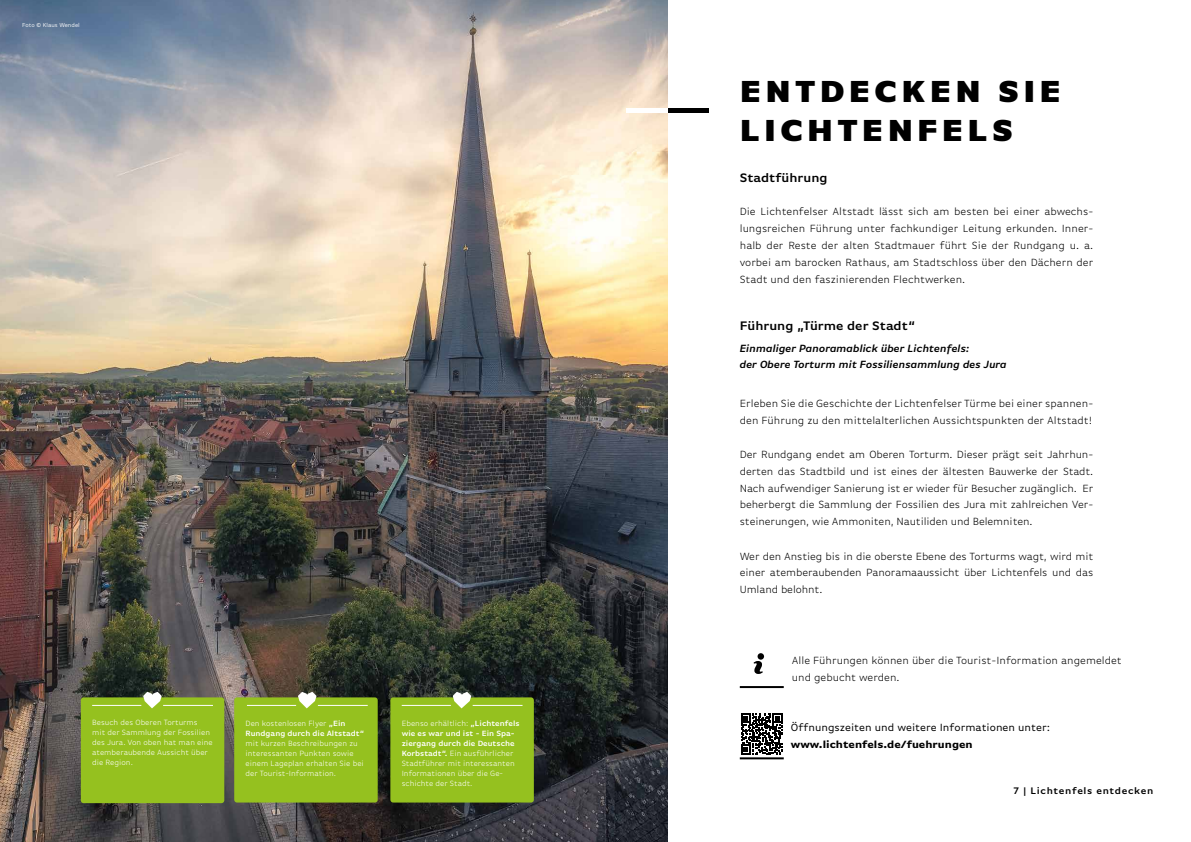
<style>
.page{position:relative;width:1191px;height:842px;background:#fff}
.page>*{position:absolute;margin:0;border:0;box-sizing:border-box;transform-origin:0 0}
.t1{font:900 32px/38.4px "Basic Gothic Pro";letter-spacing:.13em;color:#000}
.t2{font:600 13px "Basic Gothic Pro";color:#000}
.t3{font:300 11px/17px "Basic Gothic Pro";color:#000;text-align:justify}
.t4{font:italic 600 11px/16px "Basic Gothic Pro";color:#000}
.t5{font:11px "Basic Gothic Pro";color:#000}
.t6{font:700 11px "Basic Gothic Pro";color:#000}
.t7{font:600 10px "Basic Gothic Pro";letter-spacing:.06em;color:#000}
.t8{font:300 8px/10px "Basic Gothic Pro";color:#fff}
.t9{font:600 8px/10px "Basic Gothic Pro";color:#fff}
.t10{font:6px "Basic Gothic Pro";color:#fff}
.s1{font-weight:300}
.s2{font-weight:600}
</style>
<div class="page">
<img style="left:0;top:0;width:667px;height:842px">
<svg style="left:741px;top:713px;width:41px;height:42px"></svg>
<hr style="left:740px;top:757px;width:43px;height:2px;background:#000">
<hr style="left:740px;top:686px;width:43px;height:2px;background:#000">
<svg style="left:753px;top:661px;width:10px;height:13px"></svg>
<div style="left:757px;top:653px;width:7px;height:7px;background:#000;border-radius:50%"></div>
<div style="left:81px;top:697px;width:143px;height:106px;background:#95c11f;border-radius:3px"></div>
<div style="left:234px;top:697px;width:144px;height:105px;background:#95c11f;border-radius:3px"></div>
<div style="left:390px;top:697px;width:144px;height:105px;background:#95c11f;border-radius:3px"></div>
<hr style="left:92px;top:705px;width:121px;height:1px;background:#fff">
<hr style="left:247px;top:705px;width:121px;height:1px;background:#fff">
<hr style="left:402px;top:705px;width:120px;height:1px;background:#fff">
<div style="left:141px;top:702px;width:22px;height:6px;background:#95c11f;border-radius:50%"></div>
<div style="left:296px;top:702px;width:22px;height:6px;background:#95c11f;border-radius:50%"></div>
<div style="left:451px;top:702px;width:22px;height:6px;background:#95c11f;border-radius:50%"></div>
<svg style="left:143px;top:692px;width:19px;height:16px"></svg>
<svg style="left:298px;top:692px;width:18px;height:16px"></svg>
<svg style="left:453px;top:692px;width:18px;height:16px"></svg>
<hr style="left:626px;top:108px;width:82px;height:4px;background:#000">
<hr style="left:626px;top:108px;width:41px;height:4px;background:#fff">
<p class="t10" style="left:22px;top:22px;width:59px">Foto © Klaus Wendel</p>
<p class="t8" style="left:92px;top:717px;width:122px">Besuch des Oberen Torturms mit der Sammlung der Fossilien des Jura. Von oben hat man eine atemberaubende Aussicht über die Region.</p>
<p class="t9" style="left:245px;top:718px;width:120px"><span class="s1">Den kostenlosen Flyer</span> „Ein<br>Rundgang durch die Altstadt“</p>
<p class="t8" style="left:245px;top:738px;width:120px">mit kurzen Beschreibungen zu interessanten Punkten sowie einem Lageplan erhalten Sie bei der Tourist-Information.</p>
<p class="t8" style="left:402px;top:718px;width:119px">Ebenso erhältlich: <span class="s2">„Lichtenfels wie es war und ist - Ein Spa&shy;ziergang durch die Deutsche<br>Korbstadt“.</span> Ein ausführlicher<br>Stadtführer mit interessanten<br>Informationen über die Ge&shy;schichte der Stadt.</p>
<h1 class="t1" style="left:740px;top:72px;width:322px">ENTDECKEN SIE<br>LICHTENFELS</h1>
<p class="t2" style="left:740px;top:170px;width:89px">Stadtführung</p>
<p class="t3" style="left:740px;top:203px;width:355px">Die Lichtenfelser Altstadt lässt sich am besten bei einer abwechs&shy;lungsreichen Führung unter fachkundiger Leitung erkunden. Inner&shy;halb der Reste der alten Stadtmauer führt Sie der Rundgang u. a. vorbei am barocken Rathaus, am Stadtschloss über den Dächern der Stadt und den faszinierenden Flechtwerken.</p>
<p class="t2" style="left:740px;top:318px;width:177px">Führung „Türme der Stadt“</p>
<p class="t4" style="left:740px;top:340px;width:268px">Einmaliger Panoramablick über Lichtenfels:<br>der Obere Torturm mit Fossiliensammlung des Jura</p>
<p class="t3" style="left:740px;top:394px;width:355px">Erleben Sie die Geschichte der Lichtenfelser Türme bei einer spannen&shy;den Führung zu den mittelalterlichen Aussichtspunkten der Altstadt!</p>
<p class="t3" style="left:740px;top:445px;width:355px">Der Rundgang endet am Oberen Torturm. Dieser prägt seit Jahrhun&shy;derten das Stadtbild und ist eines der ältesten Bauwerke der Stadt.<br>Nach aufwendiger Sanierung ist er wieder für Besucher zugänglich. Er beherbergt die Sammlung der Fossilien des Jura mit zahlreichen Ver&shy;steinerungen, wie Ammoniten, Nautiliden und Belemniten.</p>
<p class="t3" style="left:740px;top:547px;width:355px">Wer den Anstieg bis in die oberste Ebene des Torturms wagt, wird mit einer atemberaubenden Panoramaaussicht über Lichtenfels und das Umland belohnt.</p>
<p class="t3" style="left:792px;top:652px;width:331px">Alle Führungen können über die Tourist-Information angemeldet und gebucht werden.</p>
<p class="t5" style="left:791px;top:721px;width:261px">Öffnungszeiten und weitere Informationen unter:</p>
<p class="t6" style="left:791px;top:738px;width:183px">www.lichtenfels.de/fuehrungen</p>
<p class="t7" style="left:1013px;top:785px;width:141px">7 | Lichtenfels entdecken</p>
</div>
